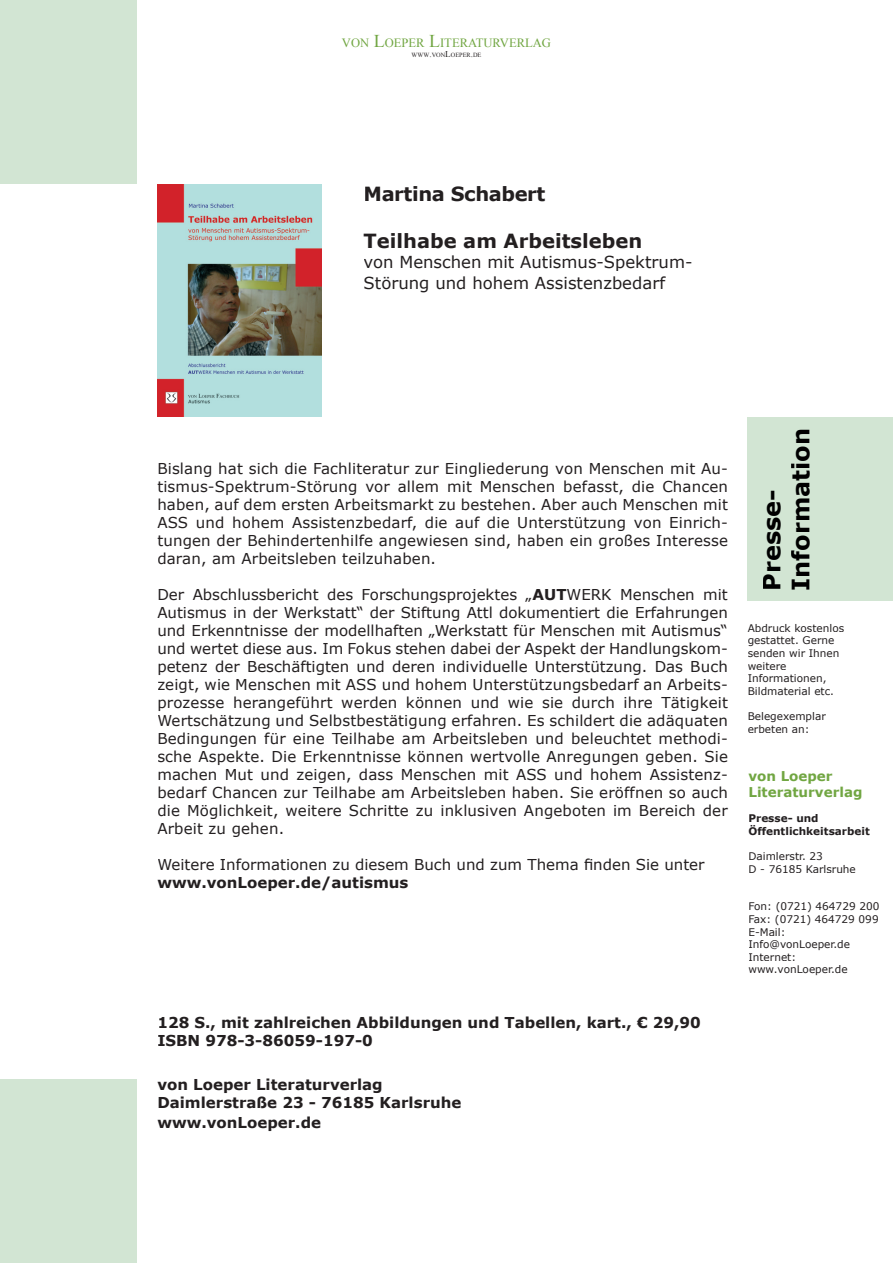
<style>
.page{position:relative;width:893px;height:1263px;background:#fff}
.page>*{position:absolute;margin:0;border:0;box-sizing:border-box;transform-origin:0 0}
.t1{font:700 24px/28.8px "Verdana";color:#000}
.t2{font:700 19.5px "Verdana";color:#231f20}
.t3{font:700 19.5px "Verdana";letter-spacing:-.02em;color:#231f20}
.t4{font:16.5px/21.6px "Verdana";color:#231f20}
.t5{font:15px/18px "Verdana";letter-spacing:.01em;color:#231f20;text-align:justify}
.t6{font:700 15px/18px "Verdana";color:#231f20}
.t7{font:700 13.5px/16.2px "Verdana";color:#71a642}
.t8{font:12.6px "Times New Roman";color:#71a642}
.t9{font:10.5px/12.6px "Verdana";color:#231f20}
.t10{font:700 10.5px/12.6px "Verdana";color:#231f20}
.t11{font:6.3px "Times New Roman";color:#231f20}
.s1{font-size:18px}
.s2{font-size:9px}
.s3{font-weight:700}
</style>
<div class="page">
<div style="left:747px;top:418px;width:146px;height:183px;background:#d2e5d3"></div>
<div style="left:0;top:0;width:137px;height:183px;background:#d2e5d3"></div>
<div style="left:0;top:1079px;width:137px;height:184px;background:#d2e5d3"></div>
<img style="left:157px;top:185px;width:164px;height:232px">
<p class="t8" style="left:342px;top:34px;width:211px">VON <span class="s1">L</span>OEPER <span class="s1">L</span>ITERATURVERLAG</p>
<p class="t11" style="left:412px;top:51px;width:71px">WWW<span class="s2">.</span>VON<span class="s2">L</span>OEPER<span class="s2">.</span>DE</p>
<h2 class="t3" style="left:364px;top:181px;width:183px">Martina Schabert</h2>
<h2 class="t2" style="left:364px;top:228px;width:280px">Teilhabe am Arbeitsleben</h2>
<p class="t4" style="left:364px;top:250px;width:331px">von Menschen mit Autismus-Spektrum-<br>Störung und hohem Assistenzbedarf</p>
<p class="t5" style="left:157px;top:459px;width:572px">Bislang hat sich die Fachliteratur zur Eingliederung von Menschen mit Au&shy;tismus-Spektrum-Störung vor allem mit Menschen befasst, die Chancen haben, auf dem ersten Arbeitsmarkt zu bestehen. Aber auch Menschen mit ASS und hohem Assistenzbedarf, die auf die Unterstützung von Einrich&shy;tungen der Behindertenhilfe angewiesen sind, haben ein großes Interesse daran, am Arbeitsleben teilzuhaben.</p>
<p class="t5" style="left:157px;top:585px;width:572px">Der Abschlussbericht des Forschungsprojektes „<span class="s3">AUT</span>WERK Menschen mit Autismus in der Werkstatt“ der Stiftung Attl dokumentiert die Erfahrungen und Erkenntnisse der modellhaften „Werkstatt für Menschen mit Autismus“ und wertet diese aus. Im Fokus stehen dabei der Aspekt der Handlungskom&shy;petenz der Beschäftigten und deren individuelle Unterstützung. Das Buch zeigt, wie Menschen mit ASS und hohem Unterstützungsbedarf an Arbeits&shy;prozesse herangeführt werden können und wie sie durch ihre Tätigkeit Wertschätzung und Selbstbestätigung erfahren. Es schildert die adäquaten Bedingungen für eine Teilhabe am Arbeitsleben und beleuchtet methodi&shy;sche Aspekte. Die Erkenntnisse können wertvolle Anregungen geben. Sie machen Mut und zeigen, dass Menschen mit ASS und hohem Assistenz&shy;bedarf Chancen zur Teilhabe am Arbeitsleben haben. Sie eröffnen so auch die Möglichkeit, weitere Schritte zu inklusiven Angeboten im Bereich der Arbeit zu gehen.</p>
<p class="t5" style="left:157px;top:855px;width:549px">Weitere Informationen zu diesem Buch und zum Thema finden Sie unter</p>
<p class="t6" style="left:157px;top:873px;width:253px">www.vonLoeper.de/autismus</p>
<p class="t6" style="left:157px;top:1013px;width:545px">128 S., mit zahlreichen Abbildungen und Tabellen, kart., € 29,90<br>ISBN 978-3-86059-197-0</p>
<p class="t6" style="left:157px;top:1075px;width:306px">von Loeper Literaturverlag<br>Daimlerstraße 23 - 76185 Karlsruhe</p>
<p class="t6" style="left:157px;top:1113px;width:165px">www.vonLoeper.de</p>
<h1 class="t1" style="left:757px;top:591px;width:164px;rotate:-90deg">Presse-<br>Information</h1>
<p class="t9" style="left:748px;top:621px;width:98px">Abdruck kostenlos gestattet. Gerne senden wir Ihnen weitere<br>Informationen,<br>Bildmaterial etc.</p>
<p class="t9" style="left:748px;top:709px;width:80px">Belegexemplar erbeten an:</p>
<p class="t7" style="left:748px;top:767px;width:116px">von Loeper<br>Literaturverlag</p>
<p class="t10" style="left:748px;top:812px;width:123px">Presse- und<br>Öffentlichkeitsarbeit</p>
<p class="t9" style="left:748px;top:849px;width:109px">Daimlerstr. 23<br>D - 76185 Karlsruhe</p>
<p class="t9" style="left:748px;top:900px;width:132px">Fon: (0721) 464729 200<br>Fax: (0721) 464729 099<br>E-Mail:<br>Info@vonLoeper.de<br>Internet: www.vonLoeper.de</p>
</div>
